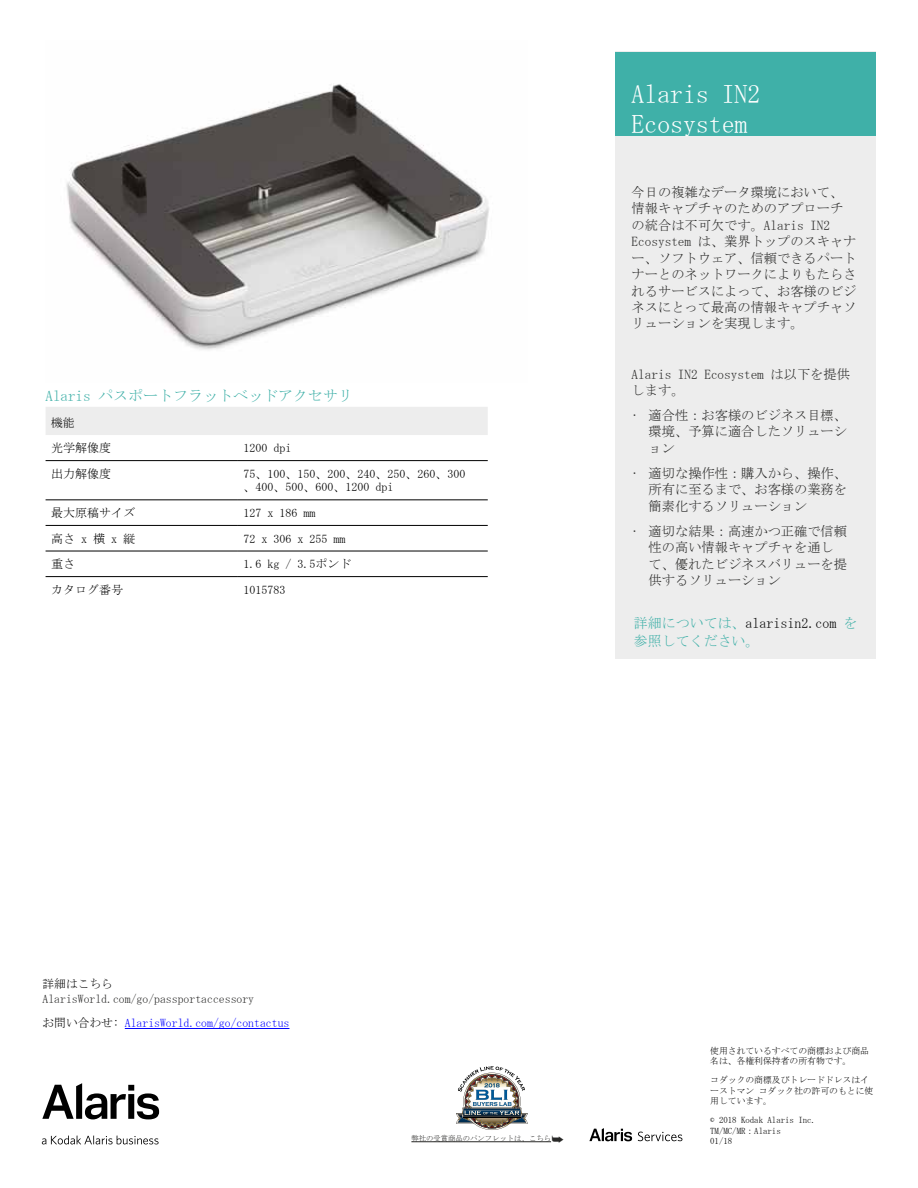
<style>
.page{position:relative;width:918px;height:1188px;background:#fff}
.page>*{position:absolute;margin:0;border:0;box-sizing:border-box;transform-origin:0 0}
.t1{font:26.25px/30px "MS Mincho";color:#fff}
.t2{font:15px "MS Mincho";color:#3fb0a8}
.t3{font:14.25px/18px "MS Mincho";color:#3fb0a8}
.t4{font:13.5px/16.5px "MS Mincho";color:#282827}
.t5{font:12px/25.7px "MS Mincho";color:#000}
.t6{font:12px/24px "MS Mincho";color:#282827}
.t7{font:9px/10.5px "MS Mincho";color:#000}
.t8{font:7.5px "MS Mincho";color:#282827}
.s1{color:#000}
.s2{color:#00f}
.s3{font-size:13.5px}
</style>
<div class="page">
<img style="left:66px;top:84px;width:423px;height:266px">
<div style="left:46px;top:407px;width:442px;height:28px;background:#ededed"></div>
<hr style="left:46px;top:460px;width:192px;height:1px;background:#000">
<hr style="left:238px;top:460px;width:250px;height:1px;background:#000">
<hr style="left:46px;top:500px;width:192px;height:1px;background:#000">
<hr style="left:238px;top:500px;width:250px;height:1px;background:#000">
<hr style="left:46px;top:525px;width:192px;height:1px;background:#000">
<hr style="left:238px;top:525px;width:250px;height:1px;background:#000">
<hr style="left:46px;top:551px;width:192px;height:1px;background:#000">
<hr style="left:238px;top:551px;width:250px;height:1px;background:#000">
<hr style="left:46px;top:576px;width:192px;height:1px;background:#000">
<hr style="left:238px;top:576px;width:250px;height:1px;background:#000">
<div style="left:615px;top:52px;width:261px;height:607px;background:#ededed"></div>
<div style="left:615px;top:52px;width:261px;height:84px;background:#3fb0a8"></div>
<hr style="left:125px;top:1028px;width:164px;height:1px;background:#00f">
<svg style="left:638px;top:1132px;width:44px;height:9px"></svg>
<svg style="left:589px;top:1128px;width:43px;height:13px"></svg>
<svg style="left:42px;top:1083px;width:117px;height:36px"></svg>
<svg style="left:42px;top:1136px;width:117px;height:8px"></svg>
<img style="left:456px;top:1066px;width:72px;height:64px">
<hr style="left:411px;top:1141px;width:140px;height:1px;background:#282827">
<p class="t2" style="left:46px;top:388px;width:309px">Alaris パスポートフラットベッドアクセサリ</p>
<p class="t5" style="left:51px;top:409px;width:61px">機能<br>光学解像度</p>
<p class="t5" style="left:244px;top:435px;width:49px">1200 dpi</p>
<p class="t5" style="left:51px;top:461px;width:61px">出力解像度</p>
<p class="t5" style="left:244px;top:467px;width:223px;line-height:13.6px">75、100、150、200、240、250、260、300、400、500、600、1200 dpi</p>
<p class="t5" style="left:51px;top:500px;width:85px">最大原稿サイズ</p>
<p class="t5" style="left:244px;top:500px;width:73px">127 x 186 mm</p>
<p class="t5" style="left:51px;top:525px;width:85px">高さ x 横 x 縦</p>
<p class="t5" style="left:244px;top:525px;width:103px">72 x 306 x 255 mm</p>
<p class="t5" style="left:51px;top:551px;width:25px">重さ</p>
<p class="t5" style="left:244px;top:551px;width:109px">1.6 kg / 3.5ポンド</p>
<p class="t5" style="left:51px;top:577px;width:73px">カタログ番号</p>
<p class="t5" style="left:244px;top:577px;width:43px">1015783</p>
<h1 class="t1" style="left:632px;top:78px;width:130px">Alaris IN2<br>Ecosystem</h1>
<p class="t4" style="left:632px;top:183px;width:226px">今日の複雑なデータ環境において、情報キャプチャのためのアプローチの統合は不可欠です。Alaris IN2<br>Ecosystem は、業界トップのスキャナー、ソフトウェア、信頼できるパートナーとのネットワークによりもたらされるサービスによって、お客様のビジネスにとって最高の情報キャプチャソリューションを実現します。</p>
<p class="t4" style="left:632px;top:365px;width:220px">Alaris IN2 Ecosystem は以下を提供します。</p>
<p class="t4" style="left:649px;top:407px;width:200px;text-align:justify;text-indent:-17px">• 適合性：お客様のビジネス目標、環境、予算に適合したソリューション</p>
<p class="t4" style="left:649px;top:465px;width:200px;text-align:justify;text-indent:-17px">• 適切な操作性：購入から、操作、所有に至るまで、お客様の業務を簡素化するソリューション</p>
<p class="t4" style="left:649px;top:523px;width:200px;text-indent:-17px">• 適切な結果：高速かつ正確で信頼性の高い情報キャプチャを通して、優れたビジネスバリューを提供するソリューション</p>
<p class="t3" style="left:634px;top:613px;width:225px">詳細については、<span class="s1">alarisin2.com</span> を参照してください。</p>
<p class="t5" style="left:43px;top:970px;width:72px">詳細はこちら</p>
<p class="t6" style="left:43px;top:986px;width:248px">AlarisWorld.com/go/passportaccessory<br><span class="s1">お問い合わせ:</span> <span class="s2">AlarisWorld.com/go/contactus</span></p>
<p class="t8" style="left:411px;top:1134px;width:154px">弊社の受賞商品のパンフレットは、こちら<span class="s3">➥</span></p>
<p class="t7" style="left:710px;top:1045px;width:160px">使用されているすべての商標および商品名は、各権利保持者の所有物です。</p>
<p class="t7" style="left:710px;top:1075px;width:165px">コダックの商標及びトレードドレスはイーストマン コダック社の許可のもとに使用しています。</p>
<p class="t7" style="left:710px;top:1115px;width:107px">© 2018 Kodak Alaris Inc.<br>TM/MC/MR：Alaris<br>01/18</p>
</div>
